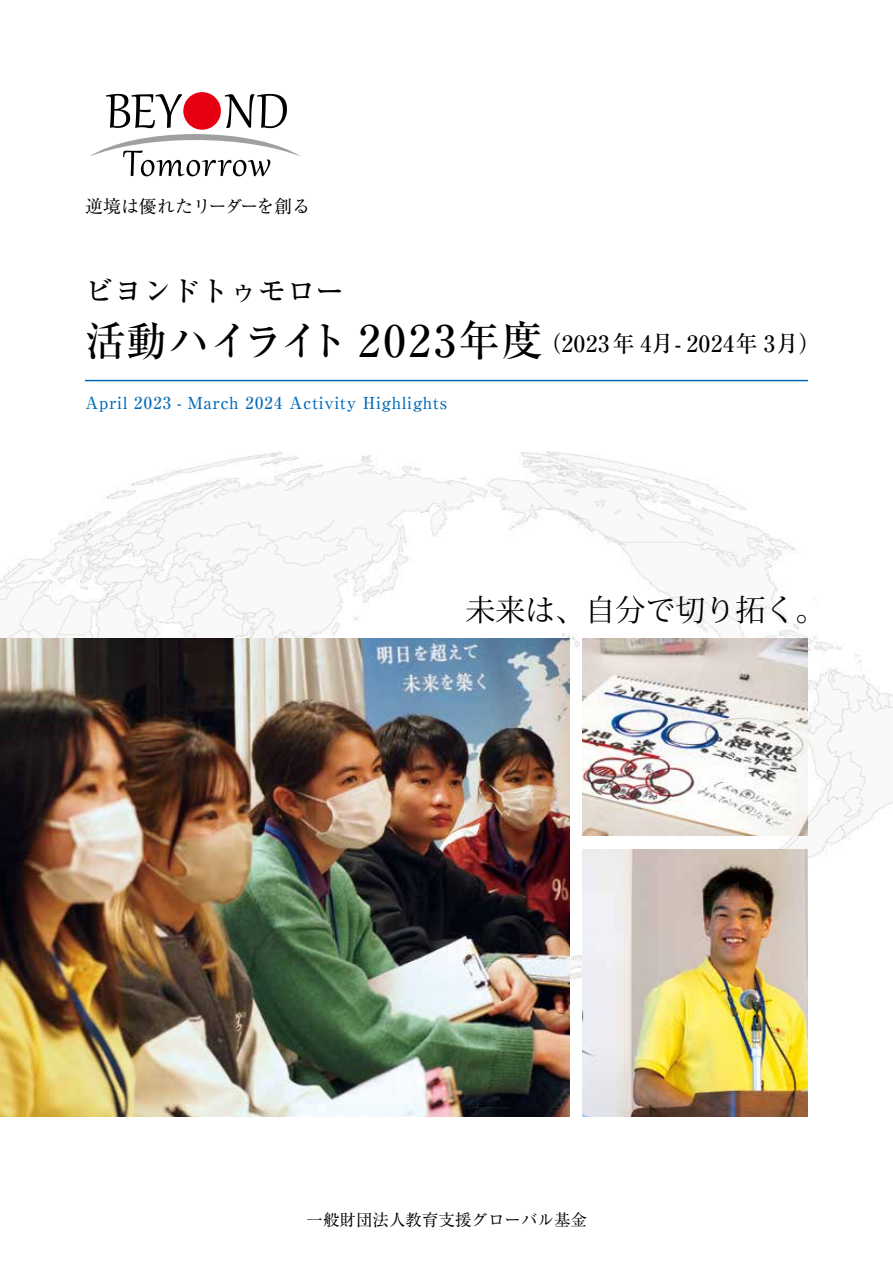
<style>
.page{position:relative;width:893px;height:1263px;background:#fff}
.page>*{position:absolute;margin:0;border:0;box-sizing:border-box;transform-origin:0 0}
.t1{font:30px "Koz Min Pr 6 N";color:#000}
.t2{font:500 28.8px "Ryumin Pro";color:#000}
.t3{font:500 22.5px "Ryumin Pro";letter-spacing:.04em;color:#000}
.t4{font:18px "Ryumin Pro";color:#000}
.t5{font:500 16.5px "Ryumin Pro";letter-spacing:.04em;color:#0068b7}
.t6{font:16.5px "Ryumin Pro";color:#000}
.s1{font-size:40.5px}
.s2{font-size:43.5px}
.s3{font-size:42px}
</style>
<div class="page">
<img style="left:0;top:451px;width:893px;height:537px">
<svg style="left:106px;top:94px;width:76px;height:34px"></svg>
<svg style="left:225px;top:94px;width:62px;height:34px"></svg>
<svg style="left:90px;top:134px;width:211px;height:42px"></svg>
<div style="left:183px;top:92px;width:38px;height:38px;background:#e60012;border-radius:50%"></div>
<img style="left:583px;top:849px;width:225px;height:267px">
<img style="left:0;top:638px;width:570px;height:478px">
<img style="left:583px;top:638px;width:225px;height:197px">
<hr style="left:85px;top:380px;width:723px;height:1px;background:#0068b7">
<p class="t4" style="left:85px;top:192px;width:227px">逆境は優れたリーダーを創る</p>
<h2 class="t2" style="left:85px;top:269px;width:261px">ビヨンドトゥモロー</h2>
<h3 class="t3" style="left:85px;top:326px;width:738px"><span class="s1">活動ハイライト</span> <span class="s2">2023</span><span class="s3">年度</span>（2023年 4月- 2024年 3月）</h3>
<p class="t5" style="left:85px;top:390px;width:363px">April 2023 - March 2024 Activity Highlights</p>
<h1 class="t1" style="left:466px;top:593px;width:361px">未来は、自分で切り拓く。</h1>
<p class="t6" style="left:307px;top:1207px;width:282px">一般財団法人教育支援グローバル基金</p>
</div>
